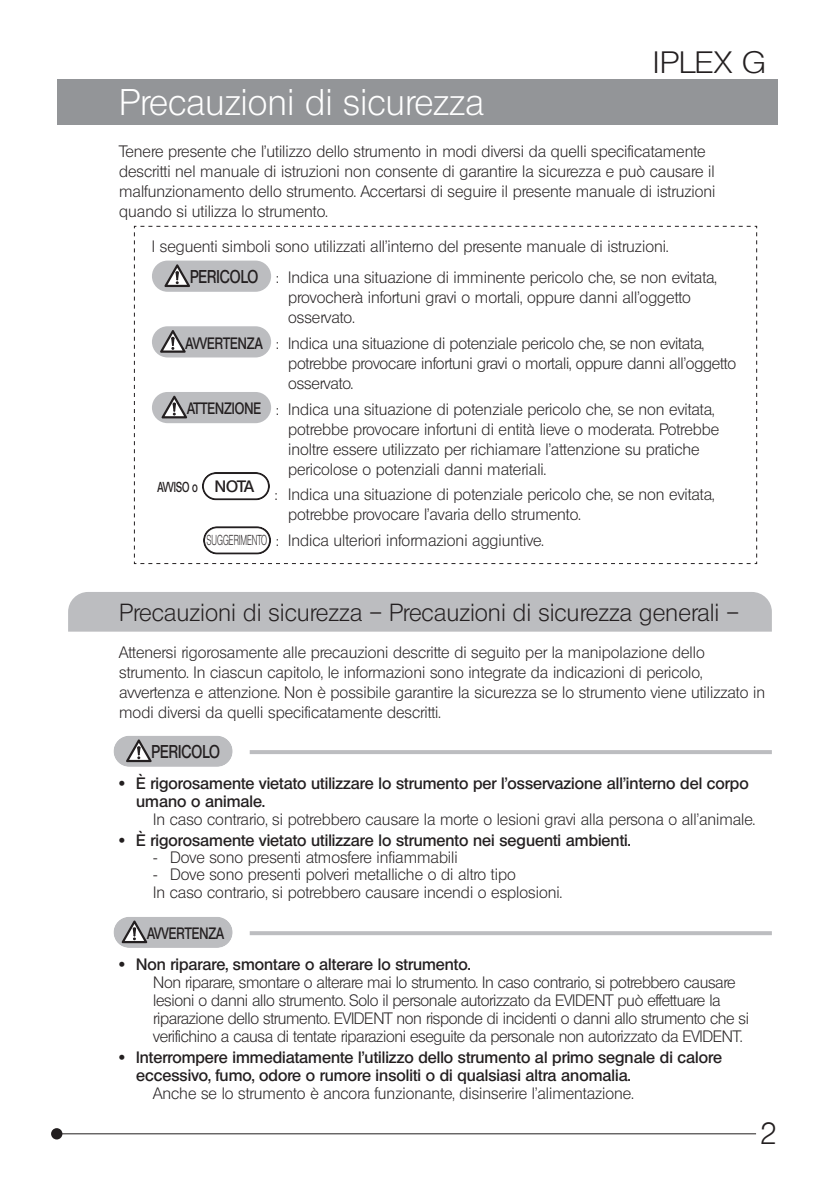
<style>
.page{position:relative;width:840px;height:1191px;background:#fff}
.page>*{position:absolute;margin:0;border:0;box-sizing:border-box;transform-origin:0 0}
.t1{font:36px "Olympus Leicht Normal";color:#fff}
.t2{font:30px "Olympus Leicht Normal";color:#231f20;scale:1.1 1}
.t3{font:30px "Olympus Leicht Normal";color:#231f20}
.t4{font:24px "Olympus Leicht Normal";color:#231f20}
.t5{font:18px "Olympus Leicht Halbfett";color:#231f20;scale:.8 1}
.t6{font:16px/20px "Olympus Leicht Normal";color:#231f20}
.t7{font:16px/18px "Olympus Leicht Halbfett";color:#231f20}
.t8{font:16px/18px "Olympus Leicht Normal";letter-spacing:-.02em;color:#231f20}
.t9{font:16px "Olympus Leicht Halbfett";color:#231f20;scale:.8 1}
.t10{font:14px "Olympus Leicht Halbfett";color:#231f20;scale:.7 1}
.s1{font-family:"Olympus Leicht Halbfett";font-size:18px}
.s2{font-family:"Olympus Leicht Halbfett"}
.s3{font-size:16px}
.s4{font-size:14px}
</style>
<div class="page">
<div style="left:51px;top:1128px;width:11px;height:11px;background:#231f20;border-radius:50%"></div>
<hr style="left:57px;top:1133px;width:698px;height:1px;background:#231f20">
<div style="left:57px;top:79px;width:720px;height:46px;background:#939598"></div>
<div style="left:68px;top:592px;width:703px;height:39px;background:#bcbdc0"></div>
<hr style="left:249px;top:750px;width:522px;height:4px;background:#bcbdc0">
<hr style="left:249px;top:931px;width:522px;height:4px;background:#bcbdc0">
<div style="left:113px;top:735px;width:119px;height:32px;background:#bcbdc0;border-radius:16px"></div>
<svg style="left:126px;top:739px;width:25px;height:23px"></svg>
<div style="left:113px;top:916px;width:119px;height:32px;background:#bcbdc0;border-radius:16px"></div>
<svg style="left:122px;top:920px;width:25px;height:23px"></svg>
<svg style="left:133px;top:225px;width:624px;height:339px"></svg>
<h1 class="t1" style="left:119px;top:81px;width:366px">Precauzioni di sicurezza</h1>
<h2 class="t2" style="left:652px;top:45px;width:104px">IPLEX G</h2>
<p class="t6" style="left:119px;top:141px;width:597px">Tenere presente che l'utilizzo dello strumento in modi diversi da quelli specificatamente descritti nel manuale di istruzioni non consente di garantire la sicurezza e può causare il malfunzionamento dello strumento. Accertarsi di seguire il presente manuale di istruzioni quando si utilizza lo strumento.</p>
<p class="t6" style="left:190px;top:230px;width:528px;line-height:31.4px;text-indent:-38px">I seguenti simboli sono utilizzati all'interno del presente manuale di istruzioni.<br><span class="s1">PERICOLO</span> : Indica una situazione di imminente pericolo che, se non evitata,</p>
<p class="t6" style="left:288px;top:288px;width:404px">provocherà infortuni gravi o mortali, oppure danni all'oggetto osservato.</p>
<p class="t6" style="left:288px;top:333px;width:449px;text-indent:-102px"><span class="s2">AVVERTENZA</span> : Indica una situazione di potenziale pericolo che, se non evitata, potrebbe provocare infortuni gravi o mortali, oppure danni all'oggetto osservato.</p>
<p class="t6" style="left:288px;top:399px;width:432px;text-indent:-101px"><span class="s2">ATTENZIONE</span> : Indica una situazione di potenziale pericolo che, se non evitata, potrebbe provocare infortuni di entità lieve o moderata. Potrebbe inoltre essere utilizzato per richiamare l'attenzione su pratiche pericolose o potenziali danni materiali.</p>
<p class="t10" style="left:157px;top:479px;width:139px">AVVISO o <span class="s3">NOTA</span></p>
<p class="t6" style="left:288px;top:485px;width:427px;text-indent:-14px">: Indica una situazione di potenziale pericolo che, se non evitata, potrebbe provocare l'avaria dello strumento.</p>
<p class="t6" style="left:207px;top:530px;width:338px"><span class="s4">SUGGERIMENTO</span> : Indica ulteriori informazioni aggiuntive.</p>
<h3 class="t4" style="left:119px;top:598px;width:621px">Precauzioni di sicurezza – Precauzioni di sicurezza generali –</h3>
<p class="t6" style="left:119px;top:642px;width:647px">Attenersi rigorosamente alle precauzioni descritte di seguito per la manipolazione dello strumento. In ciascun capitolo, le informazioni sono integrate da indicazioni di pericolo, avvertenza e attenzione. Non è possibile garantire la sicurezza se lo strumento viene utilizzato in modi diversi da quelli specificatamente descritti.</p>
<p class="t5" style="left:151px;top:741px;width:87px">PERICOLO</p>
<p class="t7" style="left:136px;top:774px;width:613px;text-indent:-17px">· È rigorosamente vietato utilizzare lo strumento per l'osservazione all'interno del corpo umano o animale.</p>
<p class="t6" style="left:153px;top:809px;width:603px">In caso contrario, si potrebbero causare la morte o lesioni gravi alla persona o all'animale.</p>
<p class="t7" style="left:119px;top:831px;width:512px">· È rigorosamente vietato utilizzare lo strumento nei seguenti ambienti.</p>
<p class="t6" style="left:153px;top:847px;width:306px">- Dove sono presenti atmosfere infiammabili</p>
<p class="t6" style="left:153px;top:865px;width:410px;line-height:18px">- Dove sono presenti polveri metalliche o di altro tipo<br>In caso contrario, si potrebbero causare incendi o esplosioni.</p>
<p class="t9" style="left:147px;top:924px;width:98px">AVVERTENZA</p>
<p class="t7" style="left:119px;top:955px;width:352px">· Non riparare, smontare o alterare lo strumento.</p>
<p class="t8" style="left:153px;top:973px;width:597px">Non riparare, smontare o alterare mai lo strumento. In caso contrario, si potrebbero causare lesioni o danni allo strumento. Solo il personale autorizzato da EVIDENT può effettuare la riparazione dello strumento. EVIDENT non risponde di incidenti o danni allo strumento che si verifichino a causa di tentate riparazioni eseguite da personale non autorizzato da EVIDENT.</p>
<p class="t7" style="left:136px;top:1048px;width:587px;text-indent:-17px">· Interrompere immediatamente l'utilizzo dello strumento al primo segnale di calore eccessivo, fumo, odore o rumore insoliti o di qualsiasi altra anomalia.</p>
<p class="t6" style="left:153px;top:1083px;width:481px">Anche se lo strumento è ancora funzionante, disinserire l'alimentazione.</p>
<h2 class="t3" style="left:760px;top:1115px;width:17px">2</h2>
</div>
